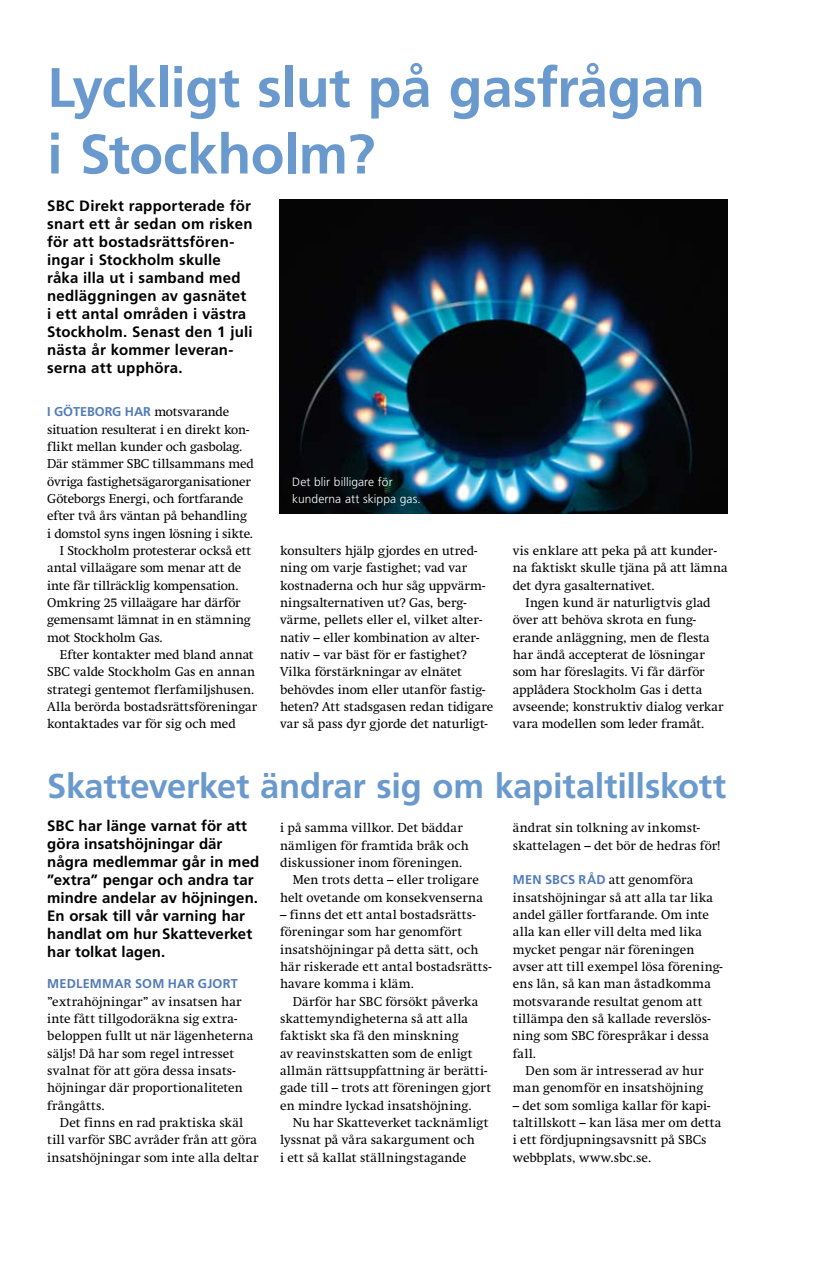
<style>
.page{position:relative;width:836px;height:1261px;background:#fff}
.page>*{position:absolute;margin:0;border:0;box-sizing:border-box;transform-origin:0 0}
.t1{font:700 55.5px/66.6px "Frutiger";letter-spacing:-.01em;color:#6a9acd}
.t2{font:700 34.5px "Frutiger";letter-spacing:-.01em;color:#6a9acd}
.t3{font:700 15px/18px "Frutiger";letter-spacing:.01em;color:#000}
.t4{font:12.75px/17.4px "Swift";letter-spacing:.005em;color:#000}
.t5{font:12.75px "Swift";letter-spacing:-.015em;color:#000}
.t6{font:700 12.75px "Frutiger";letter-spacing:-.005em;color:#527cb9}
.t7{font:700 12.75px "Frutiger";letter-spacing:.015em;color:#527cb9}
.t8{font:12.75px "Swift";letter-spacing:-.02em;color:#000}
.t9{font:300 12px/17.4px "Frutiger";letter-spacing:.005em;color:#fff}
.s1{font-family:"Swift";font-weight:400;color:#000}
.s2{font-family:"Frutiger";font-weight:700;color:#527cb9}
</style>
<div class="page">
<img style="left:280px;top:200px;width:448px;height:313px">
<h1 class="t1" style="left:47px;top:54px;width:659px">Lyckligt slut på gasfrågan i Stockholm?</h1>
<p class="t3" style="left:47px;top:197px;width:207px">SBC Direkt rapporterade för snart ett år sedan om risken för att bostadsrättsfören&shy;ingar i Stockholm skulle råka illa ut i samband med nedläggningen av gasnätet i ett antal områden i västra<br>Stockholm. Senast den 1 juli nästa år kommer leveran&shy;serna att upphöra.</p>
<p class="t6" style="left:47px;top:404px;width:183px">I Göteborg HAR <span class="s1">motsvarande</span></p>
<p class="t4" style="left:47px;top:420px;width:203px">situation resulterat i en direkt kon-</p>
<p class="t4" style="left:47px;top:438px;width:197px">flikt mellan kunder och gasbolag.</p>
<p class="t4" style="left:47px;top:455px;width:208px">Där stämmer SBC tillsammans med</p>
<p class="t4" style="left:47px;top:472px;width:205px">övriga fastighetsägarorganisationer</p>
<p class="t4" style="left:47px;top:490px;width:198px">Göteborgs Energi, och fortfarande</p>
<p class="t4" style="left:47px;top:507px;width:201px">efter två års väntan på behandling</p>
<p class="t5" style="left:47px;top:526px;width:207px">i domstol syns ingen lösning i sikte.</p>
<p class="t4" style="left:60px;top:542px;width:193px">I Stockholm protesterar också ett</p>
<p class="t4" style="left:47px;top:559px;width:196px">antal villaägare som menar att de</p>
<p class="t4" style="left:47px;top:576px;width:193px">inte får tillräcklig kompensation.</p>
<p class="t4" style="left:47px;top:594px;width:195px">Omkring 25 villaägare har därför</p>
<p class="t4" style="left:47px;top:611px;width:205px">gemensamt lämnat in en stämning</p>
<p class="t8" style="left:47px;top:629px;width:117px">mot Stockholm Gas.</p>
<p class="t4" style="left:60px;top:646px;width:195px">Efter kontakter med bland annat</p>
<p class="t4" style="left:47px;top:663px;width:209px">SBC valde Stockholm Gas en annan</p>
<p class="t4" style="left:47px;top:680px;width:208px">strategi gentemot flerfamiljshusen.</p>
<p class="t4" style="left:47px;top:698px;width:212px">Alla berörda bostadsrättsföreningar</p>
<p class="t4" style="left:47px;top:715px;width:190px">kontaktades var för sig och med</p>
<p class="t9" style="left:292px;top:472px;width:130px">Det blir billigare för kunderna att skippa gas.</p>
<p class="t4" style="left:280px;top:542px;width:215px">konsulters hjälp gjordes en utred&shy;ning om varje fastighet; vad var kostnaderna och hur såg uppvärm&shy;ningsalternativen ut? Gas, berg&shy;värme, pellets eller el, vilket alter&shy;nativ – eller kombination av alter&shy;nativ – var bäst för er fastighet?<br>Vilka förstärkningar av elnätet behövdes inom eller utanför fastig&shy;heten? Att stadsgasen redan tidigare var så pass dyr gjorde det naturligt-</p>
<p class="t4" style="left:513px;top:542px;width:216px">vis enklare att peka på att kunder&shy;na faktiskt skulle tjäna på att lämna det dyra gasalternativet.</p>
<p class="t4" style="left:513px;top:594px;width:212px;text-indent:13px">Ingen kund är naturligtvis glad över att behöva skrota en fung&shy;erande anläggning, men de flesta har ändå accepterat de lösningar som har föreslagits. Vi får därför applådera Stockholm Gas i detta avseende; konstruktiv dialog verkar vara modellen som leder framåt.</p>
<h2 class="t2" style="left:47px;top:765px;width:680px">Skatteverket ändrar sig om kapitaltillskott</h2>
<p class="t3" style="left:47px;top:816px;width:214px">SBC har länge varnat för att göra insatshöjningar där några medlemmar går in med ”extra” pengar och andra tar mindre andelar av höjningen.<br>En orsak till vår varning har handlat om hur Skatteverket har tolkat lagen.</p>
<p class="t7" style="left:47px;top:976px;width:192px">M edlemmar som har gjort</p>
<p class="t4" style="left:47px;top:992px;width:207px">”extrahöjningar” av insatsen har inte fått tillgodoräkna sig extra&shy;beloppen fullt ut när lägenheterna säljs! Då har som regel intresset svalnat för att göra dessa insats&shy;höjningar där proportionaliteten frångåtts.</p>
<p class="t4" style="left:47px;top:1113px;width:213px;text-align:center">Det finns en rad praktiska skäl<br>till varför SBC avråder från att göra insatshöjningar som inte alla deltar</p>
<p class="t4" style="left:280px;top:819px;width:184px">i på samma villkor. Det bäddar</p>
<p class="t4" style="left:280px;top:836px;width:190px">nämligen för framtida bråk och</p>
<p class="t4" style="left:280px;top:853px;width:184px">diskussioner inom föreningen.</p>
<p class="t4" style="left:293px;top:871px;width:188px">Men trots detta – eller troligare</p>
<p class="t4" style="left:280px;top:888px;width:204px">helt ovetande om konsekvenserna</p>
<p class="t4" style="left:280px;top:905px;width:213px">– finns det ett antal bostadsrätts&shy;föreningar som har genomfört insatshöjningar på detta sätt, och här riskerade ett antal bostadsrätts&shy;havare komma i kläm.</p>
<p class="t4" style="left:280px;top:992px;width:213px;text-indent:13px">Därför har SBC försökt påverka skattemyndigheterna så att alla faktiskt ska få den minskning<br>av reavinstskatten som de enligt allmän rättsuppfattning är berätti&shy;gade till – trots att föreningen gjort en mindre lyckad insatshöjning.</p>
<p class="t4" style="left:280px;top:1113px;width:210px;text-indent:13px">Nu har Skatteverket tacknämligt lyssnat på våra sakargument och<br>i ett så kallat ställningstagande</p>
<p class="t4" style="left:513px;top:819px;width:209px">ändrat sin tolkning av inkomst&shy;skattelagen – det bör de hedras för!</p>
<p class="t4" style="left:513px;top:871px;width:182px"><span class="s2">M en SB Cs råd</span> att genomföra</p>
<p class="t4" style="left:513px;top:888px;width:202px">insatshöjningar så att alla tar lika</p>
<p class="t4" style="left:513px;top:905px;width:198px">andel gäller fortfarande. Om inte</p>
<p class="t4" style="left:513px;top:923px;width:191px">alla kan eller vill delta med lika</p>
<p class="t4" style="left:513px;top:940px;width:183px">mycket pengar när föreningen</p>
<p class="t4" style="left:513px;top:957px;width:211px">avser att till exempel lösa förening-</p>
<p class="t4" style="left:513px;top:975px;width:199px">ens lån, så kan man åstadkomma</p>
<p class="t4" style="left:513px;top:992px;width:191px">motsvarande resultat genom att</p>
<p class="t4" style="left:513px;top:1009px;width:199px">tillämpa den så kallade reverslös-</p>
<p class="t4" style="left:513px;top:1027px;width:197px">ning som SBC förespråkar i dessa</p>
<p class="t4" style="left:513px;top:1044px;width:25px">fall.</p>
<p class="t4" style="left:526px;top:1061px;width:179px">Den som är intresserad av hur</p>
<p class="t4" style="left:513px;top:1079px;width:192px">man genomför en insatshöjning</p>
<p class="t4" style="left:513px;top:1096px;width:210px">– det som somliga kallar för kapi&shy;taltillskott – kan läsa mer om detta i ett fördjupningsavsnitt på SBCs webbplats, www.sbc.se.</p>
</div>
